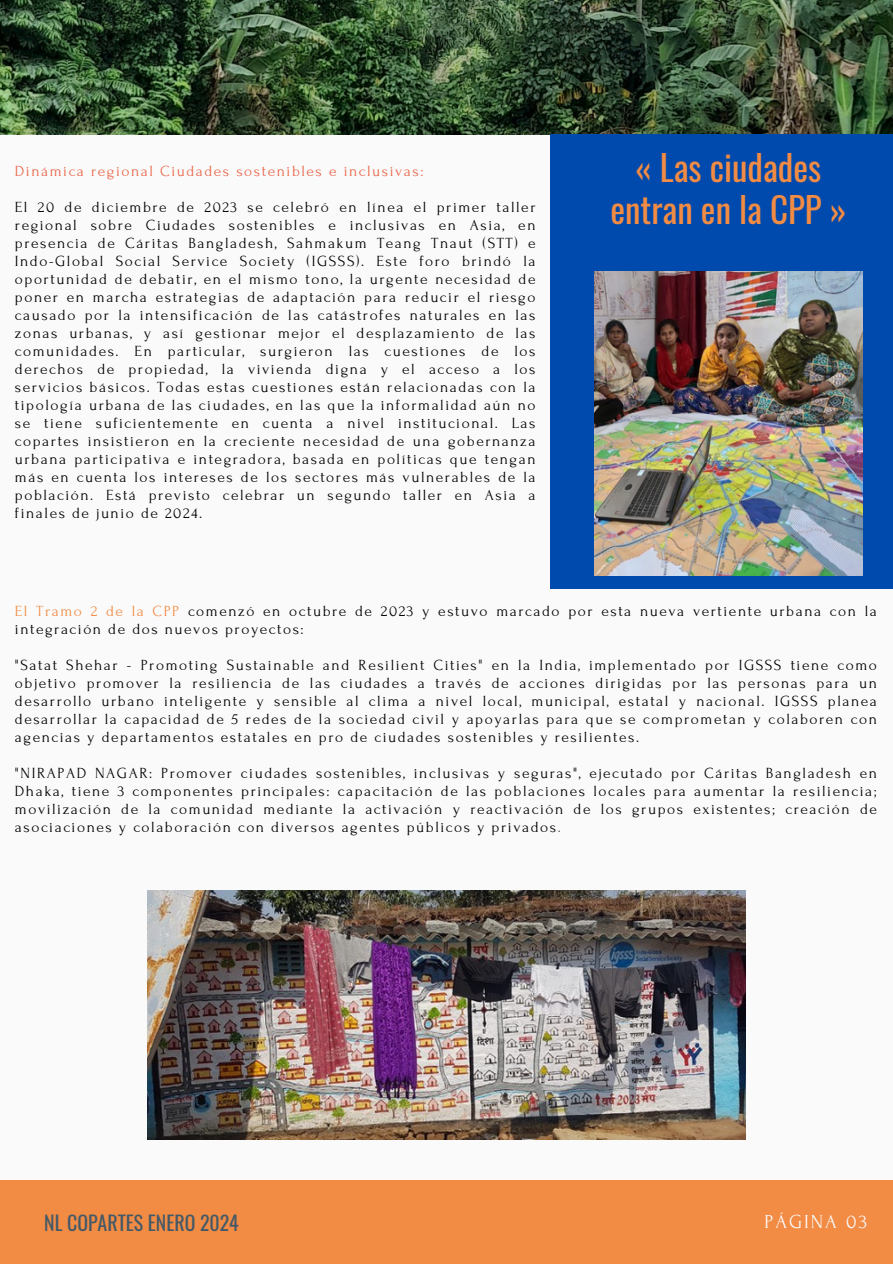
<style>
.page{position:relative;width:893px;height:1264px;background:#fff}
.page>*{position:absolute;margin:0;border:0;box-sizing:border-box;transform-origin:0 0}
.t1{font:34.95px/41.7px "Oswald";color:#f28b43;text-align:center}
.t2{font:19.8px "Oswald";color:#435967}
.t3{font:19.8px "Forum";letter-spacing:.1em;color:#fafafa}
.t4{font:15.45px/18px "Forum";letter-spacing:.1em;color:#000;text-align:justify}
.t5{font:15.45px "Forum";letter-spacing:.1em;color:#ea6548}
.s1{color:#f28b43}
.s2{color:#435967}
</style>
<div class="page">
<div style="left:0;top:0;width:892px;height:1263px;background:#fafafa"></div>
<div style="left:0;top:1180px;width:892px;height:83px;background:#f28b43"></div>
<img style="left:0;top:0;width:892px;height:134px">
<div style="left:551px;top:135px;width:341px;height:453px;background:#004aad"></div>
<img style="left:594px;top:272px;width:268px;height:303px">
<img style="left:148px;top:890px;width:597px;height:249px">
<p class="t5" style="left:15px;top:163px;width:410px">Dinámica regional Ciudades sostenibles e inclusivas:</p>
<p class="t4" style="left:15px;top:198px;width:522px">El 20 de diciembre de 2023 se celebró en línea el primer taller regional sobre Ciudades sostenibles e inclusivas en Asia, en presencia de Cáritas Bangladesh, Sahmakum Teang Tnaut (STT) e Indo-Global Social Service Society (IGSSS). Este foro brindó la oportunidad de debatir, en el mismo tono, la urgente necesidad de poner en marcha estrategias de adaptación para reducir el riesgo causado por la intensificación de las catástrofes naturales en las zonas urbanas, y así gestionar mejor el desplazamiento de las comunidades. En particular, surgieron las cuestiones de los derechos de propiedad, la vivienda digna y el acceso a los servicios básicos. Todas estas cuestiones están relacionadas con la tipología urbana de las ciudades, en las que la informalidad aún no se tiene suficientemente en cuenta a nivel institucional. Las copartes insistieron en la creciente necesidad de una gobernanza urbana participativa e integradora, basada en políticas que tengan más en cuenta los intereses de los sectores más vulnerables de la población. Está previsto celebrar un segundo taller en Asia a finales de junio de 2024.</p>
<p class="t1" style="left:610px;top:146px;width:237px">« Las ciudades entran en la CPP »</p>
<p class="t4" style="left:15px;top:602px;width:863px"><span class="s1">El Tramo 2 de la CPP</span> comenzó en octubre de 2023 y estuvo marcado por esta nueva vertiente urbana con la integración de dos nuevos proyectos:</p>
<p class="t4" style="left:15px;top:656px;width:863px">"Satat Shehar - Promoting Sustainable and Resilient Cities" en la India, implementado por IGSSS tiene como objetivo promover la resiliencia de las ciudades a través de acciones dirigidas por las personas para un desarrollo urbano inteligente y sensible al clima a nivel local, municipal, estatal y nacional. IGSSS planea desarrollar la capacidad de 5 redes de la sociedad civil y apoyarlas para que se comprometan y colaboren con agencias y departamentos estatales en pro de ciudades sostenibles y resilientes.</p>
<p class="t4" style="left:15px;top:764px;width:863px">"NIRAPAD NAGAR: Promover ciudades sostenibles, inclusivas y seguras", ejecutado por Cáritas Bangladesh en Dhaka, tiene 3 componentes principales: capacitación de las poblaciones locales para aumentar la resiliencia; movilización de la comunidad mediante la activación y reactivación de los grupos existentes; creación de asociaciones y colaboración con diversos agentes públicos y privados<span class="s2">.</span></p>
<p class="t2" style="left:44px;top:1206px;width:196px">NL COPARTES ENERO 2024</p>
<p class="t3" style="left:764px;top:1210px;width:104px">PÁGINA 03</p>
</div>
